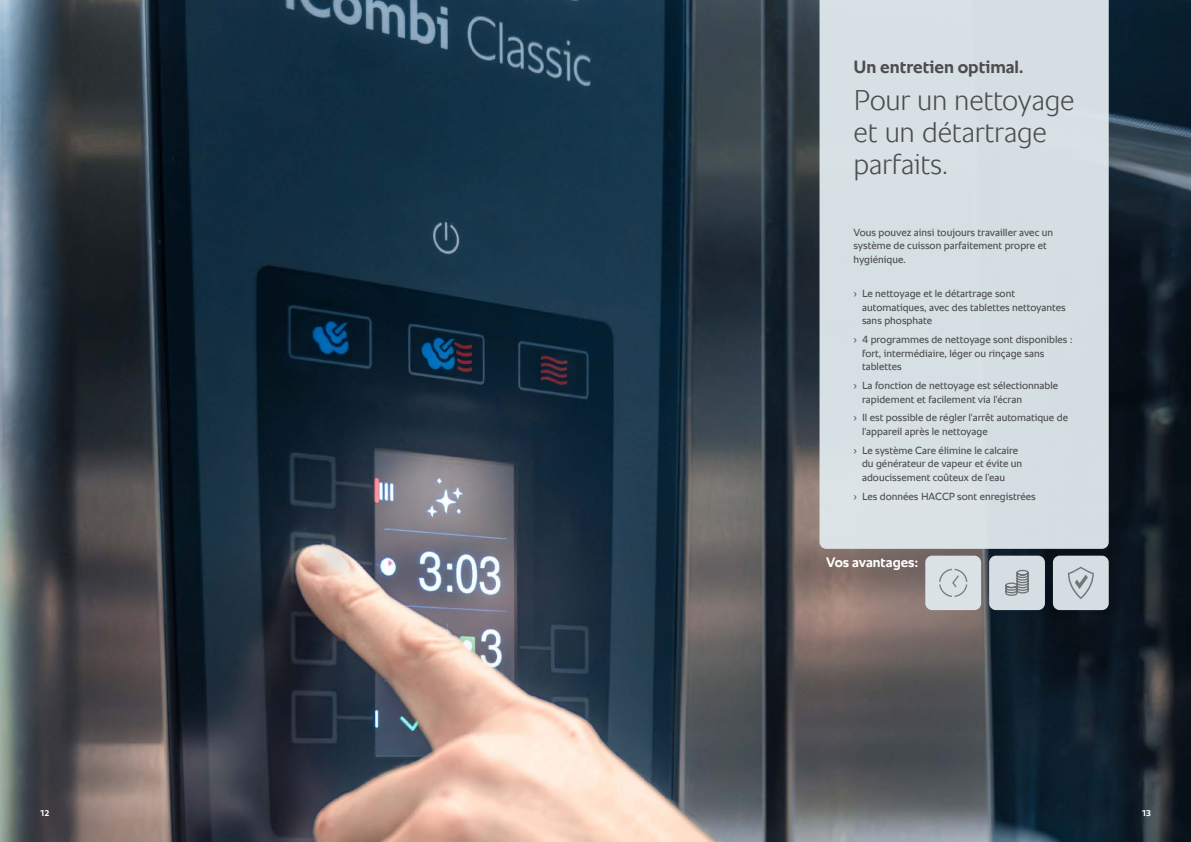
<style>
.page{position:relative;width:1191px;height:842px;background:#fff}
.page>*{position:absolute;margin:0;border:0;box-sizing:border-box;transform-origin:0 0}
.t1{font:300 29px/32px "RATIONAL Sans TT";letter-spacing:-.01em;color:#4d4d4f}
.t2{font:700 18px "RATIONAL Sans TT";color:#4d4d4f}
.t3{font:700 14px "RATIONAL Sans TT";color:#fff}
.t4{font:10.5px/13.6px "RATIONAL Sans TT";color:#4d4d4f}
.t5{font:700 8.5px "RATIONAL Sans TT";color:#fff}
</style>
<div class="page">
<img style="left:0;top:0;width:1191px;height:842px">
<div style="left:819px;top:0;width:289px;height:549px;background:#d6dfe3"></div>
<div style="left:925px;top:556px;width:56px;height:54px;background:#dae2e6;border-radius:7px"></div>
<svg style="left:939px;top:569px;width:28px;height:28px"></svg>
<div style="left:1053px;top:556px;width:55px;height:54px;background:#d5dee2;border-radius:7px"></div>
<svg style="left:1068px;top:567px;width:25px;height:32px"></svg>
<div style="left:989px;top:556px;width:56px;height:54px;background:#d5dee2;border-radius:7px"></div>
<svg style="left:1005px;top:570px;width:23px;height:26px"></svg>
<h2 class="t2" style="left:853px;top:53px;width:171px">Un entretien optimal.</h2>
<h1 class="t1" style="left:853px;top:84px;width:223px">Pour un nettoyage et un détartrage parfaits.</h1>
<p class="t4" style="left:853px;top:226px;width:201px">Vous pouvez ainsi toujours travailler avec un système de cuisson parfaitement propre et hygiénique.</p>
<p class="t4" style="left:862px;top:287px;width:205px;text-indent:-9px">› Le nettoyage et le détartrage sont automatiques, avec des tablettes nettoyantes sans phosphate</p>
<p class="t4" style="left:862px;top:333px;width:212px;text-indent:-9px">› 4 programmes de nettoyage sont disponibles : fort, intermédiaire, léger ou rinçage sans tablettes</p>
<p class="t4" style="left:862px;top:379px;width:198px;text-indent:-9px">› La fonction de nettoyage est sélectionnable rapidement et facilement via l'écran</p>
<p class="t4" style="left:862px;top:411px;width:207px;text-indent:-9px">› Il est possible de régler l'arrêt automatique de l'appareil après le nettoyage</p>
<p class="t4" style="left:862px;top:443px;width:162px;text-indent:-9px">› Le système Care élimine le calcaire du générateur de vapeur et évite un adoucissement coûteux de l’eau</p>
<p class="t4" style="left:853px;top:489px;width:184px">› Les données HACCP sont enregistrées</p>
<h3 class="t3" style="left:826px;top:552px;width:93px">Vos avantages:</h3>
<p class="t5" style="left:40px;top:807px;width:11px">12</p>
<p class="t5" style="left:1141px;top:807px;width:11px">13</p>
</div>
